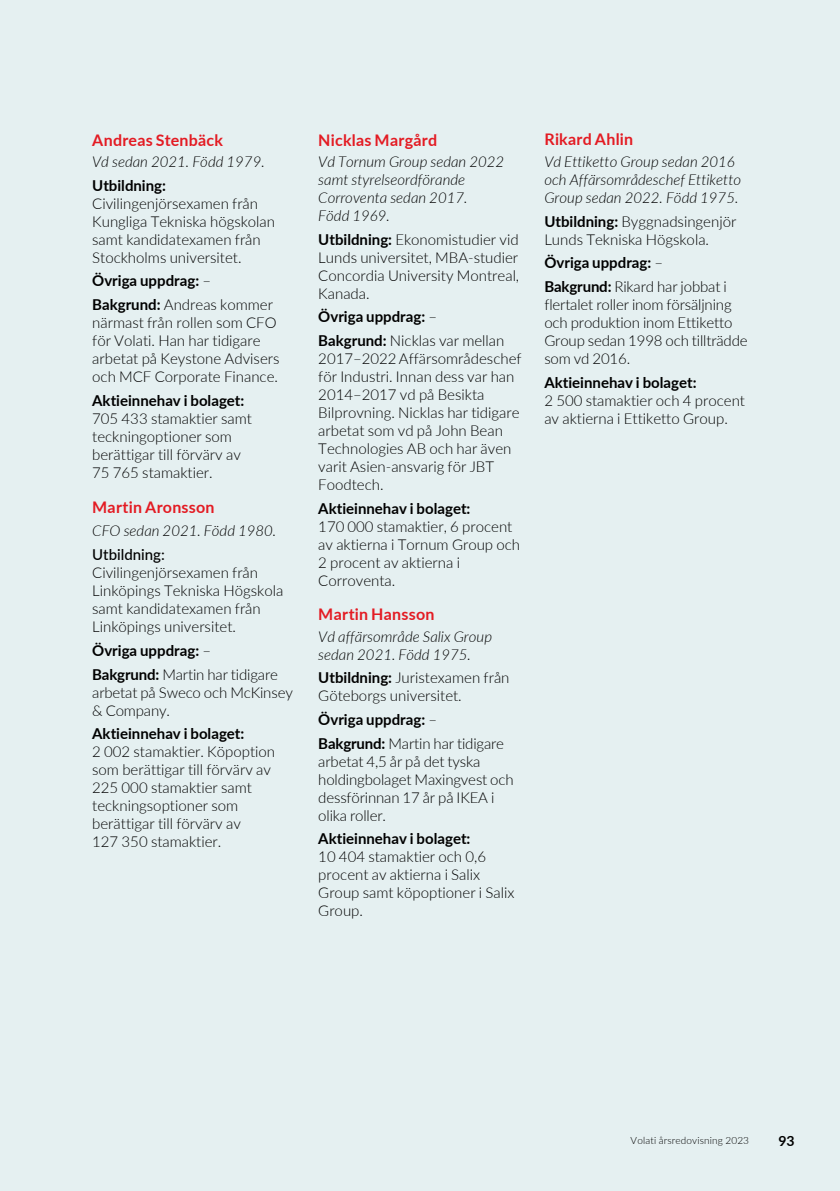
<style>
.page{position:relative;width:840px;height:1191px;background:#fff}
.page>*{position:absolute;margin:0;border:0;box-sizing:border-box;transform-origin:0 0}
.t1{font:700 16px "Lato";letter-spacing:.015em;color:#e31b23}
.t2{font:300 15px/18px "Lato";color:#000}
.t3{font:700 15px/23.6px "Lato";color:#000}
.t4{font:italic 300 15px/18px "Lato";color:#000}
.t5{font:500 15px "Lato";color:#000}
.t6{font:700 14px "Lato";color:#000}
.t7{font:300 10px "Lato";letter-spacing:.015em;color:#000}
.s1{font-weight:300}
.s2{font-weight:700}
</style>
<div class="page">
<div style="left:0;top:0;width:839px;height:1191px;background:#e5f0f1"></div>
<hr style="left:0;top:227px;width:1px;height:964px;background:#000">
<p class="t1" style="left:92px;top:129px;width:132px">Andreas Stenbäck</p>
<p class="t4" style="left:92px;top:152px;width:174px">Vd sedan 2021. Född 1979.</p>
<p class="t3" style="left:92px;top:173px;width:75px">Utbildning:</p>
<p class="t2" style="left:92px;top:194px;width:184px">Civilingenjörsexamen från<br>Kungliga Tekniska högskolan samt kandidatexamen från<br>Stockholms universitet.</p>
<p class="t3" style="left:92px;top:268px;width:182px">Övriga uppdrag: <span class="s1">–<br></span>Bakgrund: <span class="s1">Andreas kommer</span></p>
<p class="t2" style="left:92px;top:313px;width:189px">närmast från rollen som CFO för Volati. Han har tidigare arbetat på Keystone Advisers och MCF Corporate Finance.</p>
<p class="t3" style="left:92px;top:388px;width:154px">Aktieinnehav i bolaget:</p>
<p class="t2" style="left:92px;top:409px;width:161px">705 433 stamaktier samt teckningoptioner som berättigar till förvärv av<br>75 765 stamaktier.</p>
<p class="t1" style="left:92px;top:495px;width:124px">Martin Aronsson</p>
<p class="t4" style="left:92px;top:521px;width:185px">CFO sedan 2021. Född 1980.</p>
<p class="t5" style="left:92px;top:544px;width:74px">Utbildning:</p>
<p class="t2" style="left:92px;top:563px;width:192px">Civilingenjörsexamen från<br>Linköpings Tekniska Högskola samt kandidatexamen från<br>Linköpings universitet.</p>
<p class="t3" style="left:92px;top:638px;width:187px">Övriga uppdrag: <span class="s1">–<br></span>Bakgrund: <span class="s1">Martin har tidigare</span></p>
<p class="t2" style="left:92px;top:682px;width:202px">arbetat på Sweco och McKinsey &amp; Company.</p>
<p class="t3" style="left:92px;top:721px;width:154px">Aktieinnehav i bolaget:</p>
<p class="t2" style="left:92px;top:742px;width:184px">2 002 stamaktier. Köpoption som berättigar till förvärv av<br>225 000 stamaktier samt teckningsoptioner som berättigar till förvärv av<br>127 350 stamaktier.</p>
<p class="t1" style="left:318px;top:129px;width:120px">Nicklas Margård</p>
<p class="t4" style="left:318px;top:152px;width:187px">Vd Tornum Group sedan 2022 samt styrelseordförande<br>Corroventa sedan 2017.<br>Född 1969.</p>
<p class="t2" style="left:318px;top:230px;width:202px;text-align:justify"><span class="s2">Utbildning:</span> Ekonomistudier vid Lunds universitet, MBA-studier Concordia University Montreal, Kanada.</p>
<p class="t3" style="left:318px;top:304px;width:187px">Övriga uppdrag: <span class="s1">–<br></span>Bakgrund: <span class="s1">Nicklas var mellan</span></p>
<p class="t2" style="left:318px;top:349px;width:205px">2017–2022 Affärsområdeschef för Industri. Innan dess var han<br>2014–2017 vd på Besikta<br>Bilprovning. Nicklas har tidigare arbetat som vd på John Bean<br>Technologies AB och har även varit Asien-ansvarig för JBT<br>Foodtech.</p>
<p class="t3" style="left:318px;top:496px;width:154px">Aktieinnehav i bolaget:</p>
<p class="t2" style="left:318px;top:517px;width:203px">170 000 stamaktier, 6 procent av aktierna i Tornum Group och<br>2 procent av aktierna i<br>Corroventa.</p>
<p class="t1" style="left:318px;top:602px;width:118px">Martin Hansson</p>
<p class="t4" style="left:318px;top:627px;width:175px">Vd affärsområde Salix Group sedan 2021. Född 1975.</p>
<p class="t2" style="left:318px;top:668px;width:193px"><span class="s2">Utbildning:</span> Juristexamen från<br>Göteborgs universitet.</p>
<p class="t3" style="left:318px;top:707px;width:187px">Övriga uppdrag: <span class="s1">–<br></span>Bakgrund: <span class="s1">Martin har tidigare</span></p>
<p class="t2" style="left:318px;top:752px;width:197px">arbetat 4,5 år på det tyska holdingbolaget Maxingvest och dessförinnan 17 år på IKEA i olika roller.</p>
<p class="t3" style="left:318px;top:826px;width:154px">Aktieinnehav i bolaget:</p>
<p class="t2" style="left:318px;top:847px;width:197px">10 404 stamaktier och 0,6 procent av aktierna i Salix<br>Group samt köpoptioner i Salix<br>Group.</p>
<p class="t1" style="left:544px;top:128px;width:90px">Rikard Ahlin</p>
<p class="t4" style="left:544px;top:152px;width:198px">Vd Ettiketto Group sedan 2016 och Affärsområdeschef Ettiketto<br>Group sedan 2022. Född 1975.</p>
<p class="t2" style="left:544px;top:212px;width:193px"><span class="s2">Utbildning:</span> Byggnadsingenjör<br>Lunds Tekniska Högskola.</p>
<p class="t3" style="left:544px;top:250px;width:184px">Övriga uppdrag: <span class="s1">–<br></span>Bakgrund: <span class="s1">Rikard har jobbat i</span></p>
<p class="t2" style="left:544px;top:295px;width:205px">flertalet roller inom försäljning och produktion inom Ettiketto<br>Group sedan 1998 och tillträdde som vd 2016.</p>
<p class="t3" style="left:544px;top:370px;width:154px">Aktieinnehav i bolaget:</p>
<p class="t2" style="left:544px;top:391px;width:202px">2 500 stamaktier och 4 procent av aktierna i Ettiketto Group.</p>
<p class="t7" style="left:630px;top:1133px;width:120px">Volati årsredovisning 2023</p>
<p class="t6" style="left:777px;top:1130px;width:18px">93</p>
</div>
